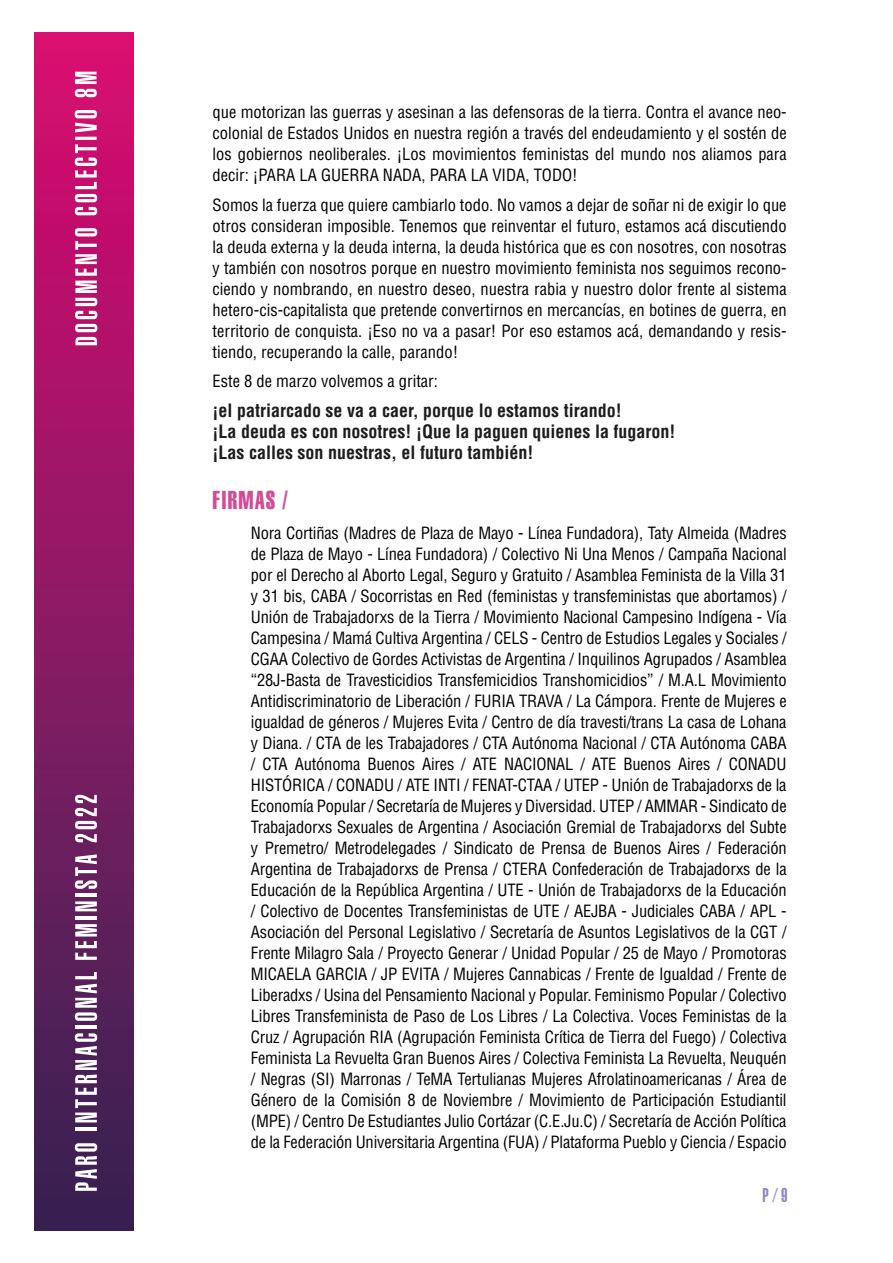
<style>
.page{position:relative;width:893px;height:1263px;background:#fff}
.page>*{position:absolute;margin:0;border:0;box-sizing:border-box;transform-origin:0 0}
.t1{font:25.5px "Helvetica LT Std Extra Comp";letter-spacing:.05em;color:#d14d96}
.t2{font:19.5px "Helvetica LT Std Ultra Comp";color:#8d85bf}
.t3{font:700 condensed 18px/21px "Helvetica LT Std";color:#1c1c1c}
.t4{font:condensed 16.5px/21px "Helvetica LT Std";color:#000;text-align:justify}
</style>
<div class="page">
<div style="left:34px;top:33px;width:99px;height:1197px;background:linear-gradient(to bottom,#dc0d72,#352453)"></div>
<svg style="left:75px;top:228px;width:22px;height:117px"></svg>
<svg style="left:75px;top:144px;width:22px;height:71px"></svg>
<hr style="left:75px;top:137px;width:22px;height:3px;background:#fff">
<svg style="left:75px;top:110px;width:22px;height:22px"></svg>
<svg style="left:75px;top:72px;width:22px;height:25px"></svg>
<svg style="left:75px;top:1143px;width:22px;height:48px"></svg>
<hr style="left:75px;top:1127px;width:22px;height:3px;background:#fff">
<svg style="left:75px;top:1033px;width:22px;height:89px"></svg>
<hr style="left:75px;top:1025px;width:22px;height:4px;background:#fff">
<svg style="left:75px;top:972px;width:22px;height:49px"></svg>
<svg style="left:75px;top:924px;width:22px;height:36px"></svg>
<hr style="left:75px;top:916px;width:22px;height:3px;background:#fff">
<svg style="left:75px;top:901px;width:22px;height:10px"></svg>
<hr style="left:75px;top:893px;width:22px;height:4px;background:#fff">
<svg style="left:75px;top:854px;width:22px;height:35px"></svg>
<svg style="left:75px;top:795px;width:22px;height:47px"></svg>
<p class="t4" style="left:213px;top:102px;width:576px">que motorizan las guerras y asesinan a las defensoras de la tierra. Contra el avance neo&shy;colonial de Estados Unidos en nuestra región a través del endeudamiento y el sostén de los gobiernos neoliberales. ¡Los movimientos feministas del mundo nos aliamos para decir: ¡PARA LA GUERRA NADA, PARA LA VIDA, TODO!</p>
<p class="t4" style="left:213px;top:194px;width:576px">Somos la fuerza que quiere cambiarlo todo. No vamos a dejar de soñar ni de exigir lo que otros consideran imposible. Tenemos que reinventar el futuro, estamos acá discutiendo la deuda externa y la deuda interna, la deuda histórica que es con nosotres, con nosotras y también con nosotros porque en nuestro movimiento feminista nos seguimos recono&shy;ciendo y nombrando, en nuestro deseo, nuestra rabia y nuestro dolor frente al sistema hetero-cis-capitalista que pretende convertirnos en mercancías, en botines de guerra, en territorio de conquista. ¡Eso no va a pasar! Por eso estamos acá, demandando y resis&shy;tiendo, recuperando la calle, parando!</p>
<p class="t4" style="left:213px;top:371px;width:227px">Este 8 de marzo volvemos a gritar:</p>
<p class="t3" style="left:213px;top:399px;width:464px">¡el patriarcado se va a caer, porque lo estamos tirando!<br>¡La deuda es con nosotres! ¡Que la paguen quienes la fugaron! ¡Las calles son nuestras, el futuro también!</p>
<h1 class="t1" style="left:213px;top:485px;width:77px">FIRMAS /</h1>
<p class="t4" style="left:251px;top:522px;width:537px">Nora Cortiñas (Madres de Plaza de Mayo - Línea Fundadora), Taty Almeida (Madres de Plaza de Mayo - Línea Fundadora) / Colectivo Ni Una Menos / Campaña Nacional por el Derecho al Aborto Legal, Seguro y Gratuito / Asamblea Feminista de la Villa 31 y 31 bis, CABA / Socorristas en Red (feministas y transfeministas que abortamos) / Unión de Trabajadorxs de la Tierra / Movimiento Nacional Campesino Indígena - Vía Campesina / Mamá Cultiva Argentina / CELS - Centro de Estudios Legales y Sociales / CGAA Colectivo de Gordes Activistas de Argentina / Inquilinos Agrupados / Asamblea “28J-Basta de Travesticidios Transfemicidios Transhomicidios” / M.A.L Movimiento Antidiscriminatorio de Liberación / FURIA TRAVA / La Cámpora. Frente de Mujeres e igualdad de géneros / Mujeres Evita / Centro de día travesti/trans La casa de Lohana y Diana. / CTA de les Trabajadores / CTA Autónoma Nacional / CTA Autónoma CABA / CTA Autónoma Buenos Aires / ATE NACIONAL / ATE Buenos Aires / CONADU HISTÓRICA / CONADU / ATE INTI / FENAT-CTAA / UTEP - Unión de Trabajadorxs de la Economía Popular / Secretaría de Mujeres y Diversidad. UTEP / AMMAR - Sindicato de Trabajadorxs Sexuales de Argentina / Asociación Gremial de Trabajadorxs del Subte y Premetro/ Metrodelegades / Sindicato de Prensa de Buenos Aires / Federación Argentina de Trabajadorxs de Prensa / CTERA Confederación de Trabajadorxs de la Educación de la República Argentina / UTE - Unión de Trabajadorxs de la Educación / Colectivo de Docentes Transfeministas de UTE / AEJBA - Judiciales CABA / APL - Asociación del Personal Legislativo / Secretaría de Asuntos Legislativos de la CGT / Frente Milagro Sala / Proyecto Generar / Unidad Popular / 25 de Mayo / Promotoras MICAELA GARCIA / JP EVITA / Mujeres Cannabicas / Frente de Igualdad / Frente de Liberadxs / Usina del Pensamiento Nacional y Popular. Feminismo Popular / Colectivo Libres Transfeminista de Paso de Los Libres / La Colectiva. Voces Feministas de la Cruz / Agrupación RIA (Agrupación Feminista Crítica de Tierra del Fuego) / Colectiva Feminista La Revuelta Gran Buenos Aires / Colectiva Feminista La Revuelta, Neuquén / Negras (SI) Marronas / TeMA Tertulianas Mujeres Afrolatinoamericanas / Área de Género de la Comisión 8 de Noviembre / Movimiento de Participación Estudiantil (MPE) / Centro De Estudiantes Julio Cortázar (C.E.Ju.C) / Secretaría de Acción Política de la Federación Universitaria Argentina (FUA) / Plataforma Pueblo y Ciencia / Espacio</p>
<p class="t2" style="left:763px;top:1184px;width:26px">P / 9</p>
</div>
